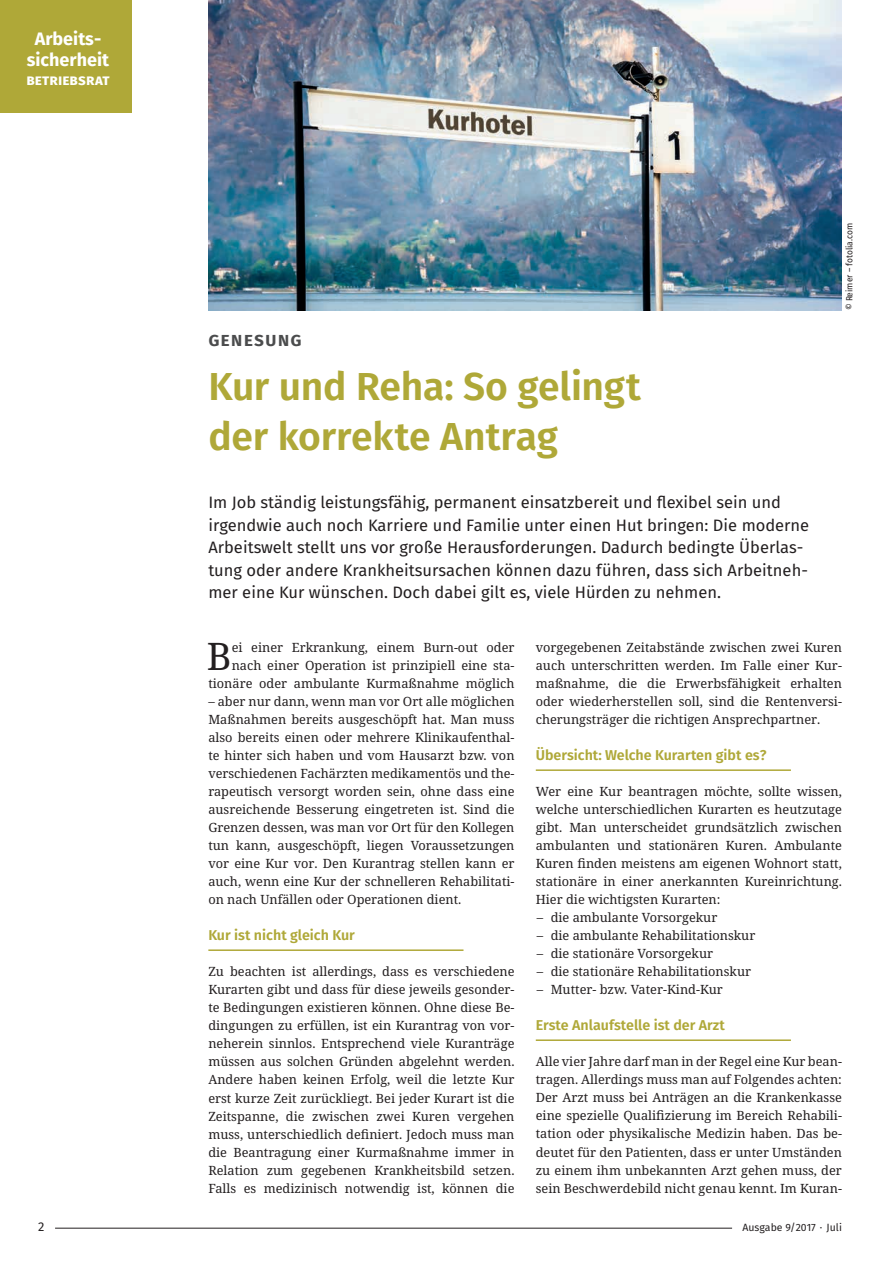
<style>
.page{position:relative;width:893px;height:1263px;background:#fff}
.page>*{position:absolute;margin:0;border:0;box-sizing:border-box;transform-origin:0 0}
.t1{font:600 39px/49.5px "Fira Sans";letter-spacing:-.005em;color:#afa838}
.t2{font:37.95px "Noto Serif";color:#231f20}
.t3{font:600 19.5px "Fira Sans";letter-spacing:.05em;color:#4b4c4d}
.t4{font:700 18px/21px "Fira Sans";color:#fff;text-align:center}
.t5{font:16.5px/22.5px "Fira Sans";color:#231f20}
.t6{font:700 15px "Fira Sans";letter-spacing:.005em;color:#fff}
.t7{font:600 14.25px "Fira Sans";color:#afa838}
.t8{font:12.75px/18px "Noto Serif";color:#231f20;text-align:justify}
.t9{font:12.75px "Fira Sans";color:#231f20}
.t10{font:10.5px "Fira Sans";color:#231f20}
.t11{font:9px "Fira Sans";color:#231f20;scale:.93 1}
</style>
<div class="page">
<hr style="left:55px;top:1228px;width:677px;height:1px;background:#231f20">
<div style="left:0;top:0;width:132px;height:112px;background:#afa838"></div>
<hr style="left:208px;top:949px;width:255px;height:2px;background:#afa838">
<hr style="left:536px;top:769px;width:255px;height:2px;background:#afa838">
<hr style="left:536px;top:1039px;width:255px;height:2px;background:#afa838">
<img style="left:208px;top:0;width:634px;height:310px">
<h3 class="t4" style="left:27px;top:29px;width:84px">Arbeits&shy;sicherheit</h3>
<p class="t6" style="left:26px;top:69px;width:85px">Betriebsrat</p>
<h3 class="t3" style="left:208px;top:326px;width:95px">GENESUNG</h3>
<h1 class="t1" style="left:208px;top:362px;width:434px">Kur und Reha: So gelingt der korrekte Antrag</h1>
<p class="t5" style="left:208px;top:491px;width:602px">Im Job ständig leistungsfähig, permanent einsatzbereit und flexibel sein und irgendwie auch noch Karriere und Familie unter einen Hut bringen: Die moderne Arbeitswelt stellt uns vor große Herausforderungen. Dadurch bedingte Überlas&shy;tung oder andere Krankheitsursachen können dazu führen, dass sich Arbeitneh&shy;mer eine Kur wünschen. Doch dabei gilt es, viele Hürden zu nehmen.</p>
<p class="t11" style="left:843px;top:310px;width:95px;rotate:-90deg">© Reimer – fotolia.com</p>
<p class="t8" style="left:208px;top:638px;width:308px;text-align:right">ei einer Erkrankung, einem Burn-out oder nach einer Operation ist prinzipiell eine sta&shy;tionäre oder ambulante Kurmaßnahme möglich</p>
<p class="t8" style="left:208px;top:692px;width:308px">– aber nur dann, wenn man vor Ort alle möglichen Maßnahmen bereits ausgeschöpft hat. Man muss also bereits einen oder mehrere Klinikaufenthal&shy;te hinter sich haben und vom Hausarzt bzw. von verschiedenen Fachärzten medikamentös und the&shy;rapeutisch versorgt worden sein, ohne dass eine ausreichende Besserung eingetreten ist. Sind die Grenzen dessen, was man vor Ort für den Kollegen tun kann, ausgeschöpft, liegen Voraussetzungen vor eine Kur vor. Den Kurantrag stellen kann er auch, wenn eine Kur der schnelleren Rehabilitati&shy;on nach Unfällen oder Operationen dient.</p>
<p class="t7" style="left:208px;top:925px;width:148px">Kur ist nicht gleich Kur</p>
<p class="t8" style="left:208px;top:962px;width:308px">Zu beachten ist allerdings, dass es verschiedene Kurarten gibt und dass für diese jeweils gesonder&shy;te Bedingungen existieren können. Ohne diese Be&shy;dingungen zu erfüllen, ist ein Kurantrag von vor&shy;neherein sinnlos. Entsprechend viele Kuranträge müssen aus solchen Gründen abgelehnt werden.<br>Andere haben keinen Erfolg, weil die letzte Kur erst kurze Zeit zurückliegt. Bei jeder Kurart ist die Zeitspanne, die zwischen zwei Kuren vergehen muss, unterschiedlich definiert. Jedoch muss man die Beantragung einer Kurmaßnahme immer in Relation zum gegebenen Krankheitsbild setzen.<br>Falls es medizinisch notwendig ist, können die</p>
<h2 class="t2" style="left:207px;top:631px;width:26px">B</h2>
<p class="t8" style="left:536px;top:638px;width:308px">vorgegebenen Zeitabstände zwischen zwei Kuren auch unterschritten werden. Im Falle einer Kur&shy;maßnahme, die die Erwerbsfähigkeit erhalten oder wiederherstellen soll, sind die Rentenversi&shy;cherungsträger die richtigen Ansprechpartner.</p>
<p class="t7" style="left:536px;top:745px;width:232px">Übersicht: Welche Kurarten gibt es?</p>
<p class="t8" style="left:536px;top:782px;width:308px">Wer eine Kur beantragen möchte, sollte wissen, welche unterschiedlichen Kurarten es heutzutage gibt. Man unterscheidet grundsätzlich zwischen ambulanten und stationären Kuren. Ambulante Kuren finden meistens am eigenen Wohnort statt, stationäre in einer anerkannten Kureinrichtung.<br>Hier die wichtigsten Kurarten:</p>
<p class="t8" style="left:537px;top:908px;width:182px">– die ambulante Vorsorgekur</p>
<p class="t8" style="left:537px;top:926px;width:220px">– die ambulante Rehabilitationskur</p>
<p class="t8" style="left:537px;top:944px;width:178px">– die stationäre Vorsorgekur</p>
<p class="t8" style="left:537px;top:962px;width:216px">– die stationäre Rehabilitationskur</p>
<p class="t8" style="left:537px;top:980px;width:187px">– Mutter- bzw. Vater-Kind-Kur</p>
<p class="t7" style="left:536px;top:1015px;width:190px">Erste Anlaufstelle ist der Arzt</p>
<p class="t8" style="left:536px;top:1052px;width:308px">Alle vier Jahre darf man in der Regel eine Kur bean&shy;tragen. Allerdings muss man auf Folgendes achten:<br>Der Arzt muss bei Anträgen an die Krankenkasse eine spezielle Qualifizierung im Bereich Rehabili&shy;tation oder physikalische Medizin haben. Das be&shy;deutet für den Patienten, dass er unter Umständen zu einem ihm unbekannten Arzt gehen muss, der sein Beschwerdebild nicht genau kennt. Im Kuran-</p>
<p class="t9" style="left:38px;top:1217px;width:8px">2</p>
<p class="t10" style="left:743px;top:1220px;width:101px">Ausgabe 9/2017 · Juli</p>
</div>
